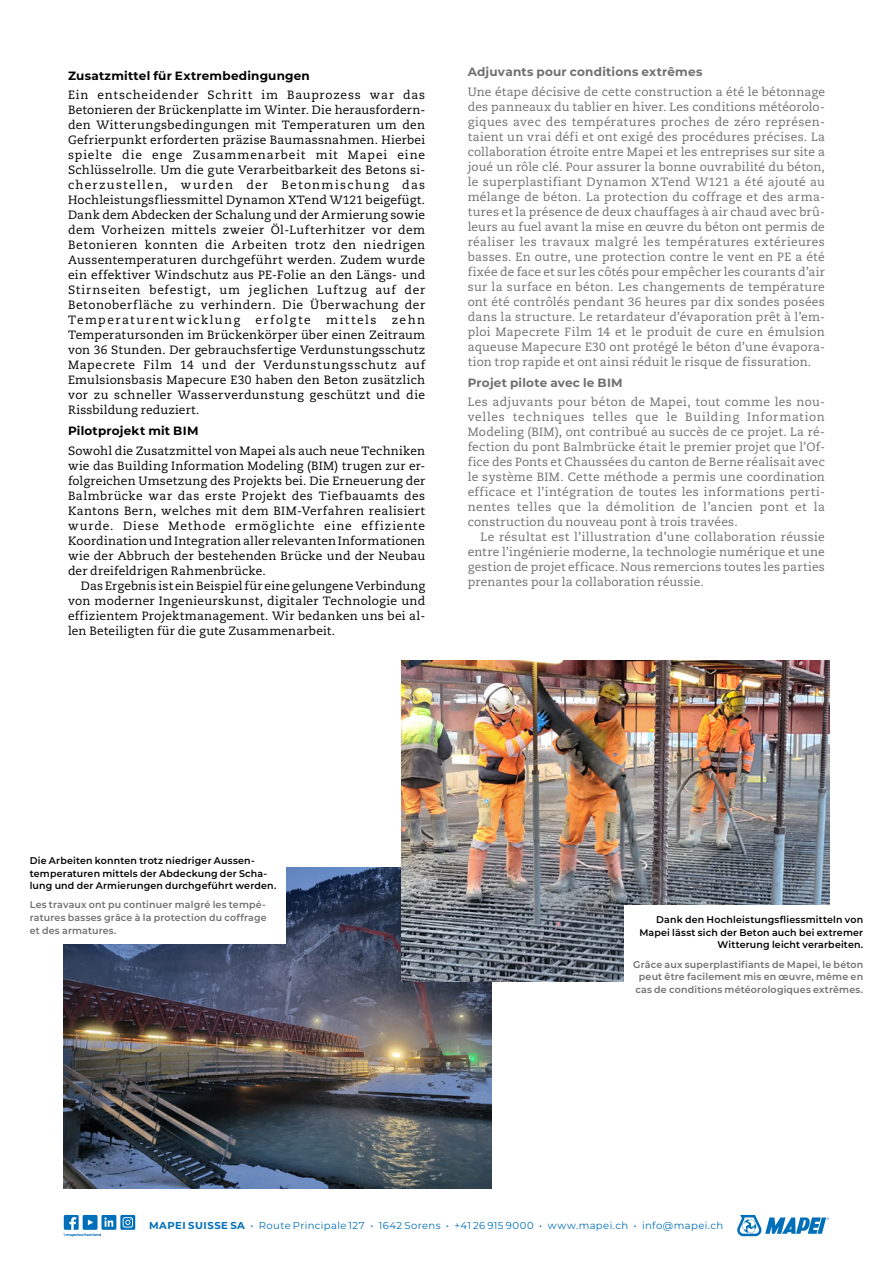
<style>
.page{position:relative;width:893px;height:1263px;background:#fff}
.page>*{position:absolute;margin:0;border:0;box-sizing:border-box;transform-origin:0 0}
.t1{font:12px/15px "Caecilia LT Std";letter-spacing:.025em;color:#000;text-align:justify}
.t2{font:12px/15px "Caecilia LT Std";letter-spacing:.015em;color:#706f6f;text-align:justify}
.t3{font:700 12px "Montserrat";letter-spacing:.02em;color:#706f6f}
.t4{font:700 12px "Montserrat";letter-spacing:.02em;color:#000}
.t5{font:12px "Caecilia LT Std";letter-spacing:.115em;color:#000}
.t6{font:12px "Caecilia LT Std";letter-spacing:.125em;color:#000}
.t7{font:10.05px "Montserrat";letter-spacing:.035em;color:#006fb9}
.t8{font:600 9.75px/12.8px "Montserrat";letter-spacing:.02em;color:#000}
.t9{font:600 9.75px/12.8px "Montserrat";letter-spacing:.02em;color:#706f6f;text-align:justify}
.t10{font:700 3.75px "Montserrat";letter-spacing:.01em;color:#006fb9}
.s1{font-weight:700}
.s2{font-weight:600}
</style>
<div class="page">
<svg style="left:737px;top:1215px;width:92px;height:21px"></svg>
<svg style="left:64px;top:1215px;width:71px;height:15px"></svg>
<img style="left:64px;top:867px;width:428px;height:321px">
<img style="left:401px;top:660px;width:428px;height:321px">
<div style="left:0;top:846px;width:285px;height:97px;background:#fff"></div>
<div style="left:625px;top:905px;width:268px;height:97px;background:#fff"></div>
<p class="t4" style="left:68px;top:67px;width:243px">Zusatzmittel für Extrembedingungen</p>
<p class="t1" style="left:68px;top:87px;width:359px">Ein entscheidender Schritt im Bauprozess war das Betonieren der Brückenplatte im Winter. Die herausfordern&shy;den Witterungsbedingungen mit Temperaturen um den Gefrierpunkt erforderten präzise Baumassnahmen. Hierbei spielte die enge Zusammenarbeit mit Mapei eine Schlüsselrolle. Um die gute Verarbeitbarkeit des Betons si&shy;cherzustellen, wurden der Betonmischung das Hochleistungsfliessmittel Dynamon XTend W121 beigefügt.<br>Dank dem Abdecken der Schalung und der Armierung sowie dem Vorheizen mittels zweier Öl-Lufterhitzer vor dem Betonieren konnten die Arbeiten trotz den niedrigen Aussentemperaturen durchgeführt werden. Zudem wurde ein effektiver Windschutz aus PE-Folie an den Längs- und Stirnseiten befestigt, um jeglichen Luftzug auf der Betonoberfläche zu verhindern. Die Überwachung der Temperaturentwicklung</p>
<p class="t5" style="left:255px;top:313px;width:57px">erfolgte</p>
<p class="t6" style="left:326px;top:313px;width:52px">mittels</p>
<p class="t1" style="left:68px;top:312px;width:359px;text-indent:324px">zehn Temperatursonden im Brückenkörper über einen Zeitraum von 36 Stunden. Der gebrauchsfertige Verdunstungsschutz Mapecrete Film 14 und der Verdunstungsschutz auf Emulsionsbasis Mapecure E30 haben den Beton zusätzlich vor zu schneller Wasserverdunstung geschützt und die Rissbildung reduziert.</p>
<p class="t4" style="left:68px;top:422px;width:132px">Pilotprojekt mit BIM</p>
<p class="t1" style="left:68px;top:443px;width:359px">Sowohl die Zusatzmittel von Mapei als auch neue Techniken wie das Building Information Modeling (BIM) trugen zur er&shy;folgreichen Umsetzung des Projekts bei. Die Erneuerung der Balmbrücke war das erste Projekt des Tiefbauamts des Kantons Bern, welches mit dem BIM-Verfahren realisiert wurde. Diese Methode ermöglichte eine effiziente Koordination und Integration aller relevanten Informationen wie der Abbruch der bestehenden Brücke und der Neubau der dreifeldrigen Rahmenbrücke.</p>
<p class="t1" style="left:68px;top:578px;width:359px;text-indent:13px">Das Ergebnis ist ein Beispiel für eine gelungene Verbindung von moderner Ingenieurskunst, digitaler Technologie und effizientem Projektmanagement. Wir bedanken uns bei al&shy;len Beteiligten für die gute Zusammenarbeit.</p>
<p class="t3" style="left:468px;top:64px;width:236px">Adjuvants pour conditions extrêmes</p>
<p class="t2" style="left:468px;top:84px;width:359px">Une étape décisive de cette construction a été le bétonnage des panneaux du tablier en hiver. Les conditions météorolo&shy;giques avec des températures proches de zéro représen&shy;taient un vrai défi et ont exigé des procédures précises. La collaboration étroite entre Mapei et les entreprises sur site a joué un rôle clé. Pour assurer la bonne ouvrabilité du béton, le superplastifiant Dynamon XTend W121 a été ajouté au mélange de béton. La protection du coffrage et des arma&shy;tures et la présence de deux chauffages à air chaud avec brû&shy;leurs au fuel avant la mise en œuvre du béton ont permis de réaliser les travaux malgré les températures extérieures basses. En outre, une protection contre le vent en PE a été fixée de face et sur les côtés pour empêcher les courants d’air sur la surface en béton. Les changements de température ont été contrôlés pendant 36 heures par dix sondes posées dans la structure. Le retardateur d’évaporation prêt à l’em&shy;ploi Mapecrete Film 14 et le produit de cure en émulsion aqueuse Mapecure E30 ont protégé le béton d’une évapora&shy;tion trop rapide et ont ainsi réduit le risque de fissuration.</p>
<p class="t3" style="left:468px;top:374px;width:156px">Projet pilote avec le BIM</p>
<p class="t2" style="left:468px;top:395px;width:359px">Les adjuvants pour béton de Mapei, tout comme les nou&shy;velles techniques telles que le Building Information Modeling (BIM), ont contribué au succès de ce projet. La ré&shy;fection du pont Balmbrücke était le premier projet que l’Of&shy;fice des Ponts et Chaussées du canton de Berne réalisait avec le système BIM. Cette méthode a permis une coordination efficace et l’intégration de toutes les informations perti&shy;nentes telles que la démolition de l’ancien pont et la construction du nouveau pont à trois travées.</p>
<p class="t2" style="left:468px;top:530px;width:359px;text-indent:13px">Le résultat est l’illustration d’une collaboration réussie entre l’ingénierie moderne, la technologie numérique et une gestion de projet efficace. Nous remercions toutes les parties prenantes pour la collaboration réussie.</p>
<p class="t8" style="left:30px;top:853px;width:248px">Die Arbeiten konnten trotz niedriger Aussen&shy;temperaturen mittels der Abdeckung der Scha&shy;lung und der Armierungen durchgeführt werden.</p>
<p class="t9" style="left:30px;top:898px;width:239px">Les travaux ont pu continuer malgré les tempé&shy;ratures basses grâce à la protection du coffrage et des armatures.</p>
<p class="t8" style="left:639px;top:913px;width:225px;text-align:right">Dank den Hochleistungsfliessmitteln von<br>Mapei lässt sich der Beton auch bei extremer<br>Witterung leicht verarbeiten.</p>
<p class="t9" style="left:633px;top:957px;width:231px;text-align:center">Grâce aux superplastifiants de Mapei, le béton peut être facilement mis en œuvre, même en cas de conditions météorologiques extrêmes.</p>
<p class="t10" style="left:64px;top:1232px;width:39px">\ mapeiswitzerland</p>
<p class="t7" style="left:149px;top:1218px;width:576px"><span class="s1">MAPEI SUISSE SA</span> <span class="s2">·</span> Route Principale 127 <span class="s2">·</span> 1642 Sorens <span class="s2">·</span> +41 26 915 9000 <span class="s2">·</span> www.mapei.ch <span class="s2">·</span> info@mapei.ch</p>
</div>
